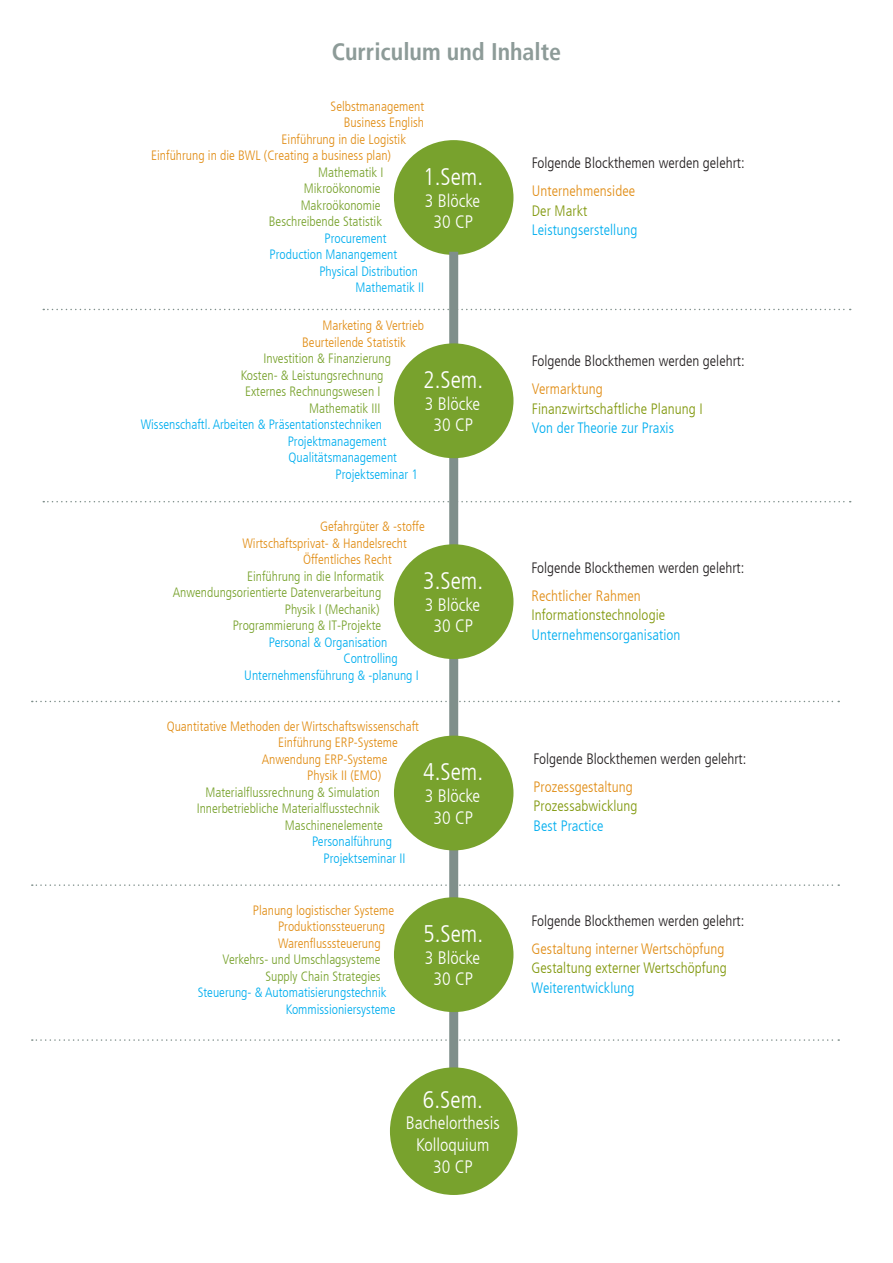
<style>
.page{position:relative;width:893px;height:1263px;background:#fff}
.page>*{position:absolute;margin:0;border:0;box-sizing:border-box;transform-origin:0 0}
.t1{font:300 condensed 24px "Frutiger LT";color:#fff}
.t2{font:700 condensed 24px "Frutiger LT";color:#8d9b98}
.t3{font:300 condensed 18px "Frutiger LT";color:#fff}
.t4{font:300 condensed 15px "Frutiger LT";color:#231f20}
.t5{font:300 condensed 15px/19.5px "Frutiger LT";letter-spacing:.005em;color:#81980d}
.t6{font:300 condensed 15px/19.5px "Frutiger LT";letter-spacing:.005em;color:#00aeef}
.t7{font:300 condensed 15px/19.5px "Frutiger LT";letter-spacing:.005em;color:#e18e17}
.t8{font:300 condensed 13.5px "Frutiger LT";color:#78a22d}
.t9{font:300 condensed 13.5px/16.5px "Frutiger LT";color:#e18e17}
.t10{font:300 condensed 13.5px "Frutiger LT";color:#00aeef}
.s1{color:#e18e17}
.s2{color:#81980d}
.s3{color:#00aeef}
</style>
<div class="page">
<div style="left:449px;top:1009px;width:9px;height:130px;background:#7f8f8b"></div>
<div style="left:449px;top:844px;width:9px;height:103px;background:#7f8f8b"></div>
<div style="left:394px;top:140px;width:119px;height:115px;background:#78a22d;border-radius:50%"></div>
<div style="left:449px;top:252px;width:9px;height:103px;background:#7f8f8b"></div>
<div style="left:449px;top:658px;width:9px;height:104px;background:#7f8f8b"></div>
<div style="left:449px;top:453px;width:9px;height:103px;background:#7f8f8b"></div>
<div style="left:394px;top:736px;width:119px;height:114px;background:#78a22d;border-radius:50%"></div>
<div style="left:394px;top:897px;width:119px;height:115px;background:#78a22d;border-radius:50%"></div>
<div style="left:394px;top:343px;width:119px;height:115px;background:#78a22d;border-radius:50%"></div>
<div style="left:394px;top:544px;width:119px;height:115px;background:#78a22d;border-radius:50%"></div>
<svg style="left:43px;top:309px;width:808px;height:1px"></svg>
<svg style="left:43px;top:501px;width:808px;height:1px"></svg>
<svg style="left:32px;top:701px;width:807px;height:1px"></svg>
<div style="left:390px;top:1067px;width:127px;height:128px;background:#78a22d;border-radius:50%"></div>
<svg style="left:32px;top:884px;width:807px;height:2px"></svg>
<svg style="left:32px;top:1039px;width:807px;height:2px"></svg>
<p class="t2" style="left:332px;top:37px;width:231px">Curriculum und Inhalte</p>
<p class="t9" style="left:331px;top:98px;width:95px">Selbstmanagement</p>
<p class="t9" style="left:344px;top:114px;width:82px">Business English</p>
<p class="t9" style="left:282px;top:131px;width:126px">Einführung in die Logistik</p>
<p class="t9" style="left:151px;top:147px;width:241px">Einführung in die BWL (Creating a business plan)</p>
<p class="t8" style="left:318px;top:164px;width:67px">Mathematik I</p>
<p class="t8" style="left:304px;top:181px;width:78px">Mikroökonomie</p>
<p class="t8" style="left:301px;top:197px;width:81px">Makroökonomie</p>
<p class="t8" style="left:269px;top:214px;width:115px">Beschreibende Statistik</p>
<p class="t10" style="left:325px;top:230px;width:64px">Procurement</p>
<p class="t10" style="left:270px;top:247px;width:129px">Production Manangement</p>
<p class="t10" style="left:319px;top:263px;width:100px">Physical Distribution</p>
<p class="t10" style="left:356px;top:280px;width:70px">Mathematik II</p>
<p class="t9" style="left:322px;top:318px;width:103px">Marketing &amp; Vertrieb</p>
<p class="t9" style="left:302px;top:334px;width:105px">Beurteilende Statistik</p>
<p class="t8" style="left:263px;top:351px;width:129px">Investition &amp; Finanzierung</p>
<p class="t8" style="left:241px;top:368px;width:144px">Kosten- &amp; Leistungsrechnung</p>
<p class="t8" style="left:245px;top:384px;width:137px">Externes Rechnungswesen I</p>
<p class="t8" style="left:309px;top:401px;width:73px">Mathematik III</p>
<p class="t10" style="left:141px;top:417px;width:243px">Wissenschaftl. Arbeiten &amp; Präsentationstechniken</p>
<p class="t10" style="left:288px;top:434px;width:100px">Projektmanagement</p>
<p class="t10" style="left:288px;top:450px;width:110px">Qualitätsmanagement</p>
<p class="t10" style="left:335px;top:467px;width:84px">Projektseminar 1</p>
<p class="t9" style="left:320px;top:519px;width:106px">Gefahrgüter &amp; -stoffe</p>
<p class="t9" style="left:242px;top:535px;width:166px">Wirtschaftsprivat- &amp; Handelsrecht</p>
<p class="t9" style="left:303px;top:552px;width:90px">Öffentliches Recht</p>
<p class="t8" style="left:247px;top:568px;width:139px">Einführung in die Informatik</p>
<p class="t8" style="left:173px;top:585px;width:210px">Anwendungsorientierte Datenverarbeitung</p>
<p class="t8" style="left:285px;top:601px;width:96px">Physik I (Mechanik)</p>
<p class="t8" style="left:233px;top:618px;width:150px">Programmierung &amp; IT-Projekte</p>
<p class="t10" style="left:269px;top:634px;width:120px">Personal &amp; Organisation</p>
<p class="t10" style="left:343px;top:651px;width:56px">Controlling</p>
<p class="t10" style="left:244px;top:667px;width:176px">Unternehmensführung &amp; -planung I</p>
<p class="t9" style="left:278px;top:718px;width:142px;text-indent:-112px">Quantitative Methoden der Wirtschaftswissenschaft<br>Einführung ERP-Systeme</p>
<p class="t9" style="left:262px;top:751px;width:127px">Anwendung ERP-Systeme</p>
<p class="t9" style="left:307px;top:768px;width:76px">Physik II (EMO)</p>
<p class="t8" style="left:205px;top:784px;width:176px">Materialflussrechnung &amp; Simulation</p>
<p class="t8" style="left:197px;top:801px;width:185px">Innerbetriebliche Materialflusstechnik</p>
<p class="t8" style="left:285px;top:817px;width:100px">Maschinenelemente</p>
<p class="t10" style="left:312px;top:834px;width:81px">Personalführung</p>
<p class="t10" style="left:323px;top:850px;width:84px">Projektseminar II</p>
<p class="t1" style="left:423px;top:163px;width:61px">1.Sem.</p>
<p class="t3" style="left:425px;top:190px;width:57px">3 Blöcke</p>
<p class="t3" style="left:433px;top:212px;width:41px">30 CP</p>
<p class="t1" style="left:423px;top:366px;width:61px">2.Sem.</p>
<p class="t3" style="left:425px;top:393px;width:57px">3 Blöcke</p>
<p class="t3" style="left:433px;top:415px;width:41px">30 CP</p>
<p class="t1" style="left:423px;top:567px;width:61px">3.Sem.</p>
<p class="t3" style="left:425px;top:594px;width:57px">3 Blöcke</p>
<p class="t3" style="left:433px;top:616px;width:41px">30 CP</p>
<p class="t1" style="left:423px;top:758px;width:61px">4.Sem.</p>
<p class="t3" style="left:425px;top:785px;width:57px">3 Blöcke</p>
<p class="t3" style="left:433px;top:807px;width:41px">30 CP</p>
<p class="t9" style="left:253px;top:902px;width:143px">Planung logistischer Systeme</p>
<p class="t9" style="left:278px;top:918px;width:109px">Produktionssteuerung</p>
<p class="t9" style="left:278px;top:935px;width:104px">Warenflusssteuerung</p>
<p class="t8" style="left:223px;top:952px;width:160px">Verkehrs- und Umschlagsysteme</p>
<p class="t8" style="left:265px;top:968px;width:117px">Supply Chain Strategies</p>
<p class="t10" style="left:198px;top:985px;width:190px">Steuerung- &amp; Automatisierungstechnik</p>
<p class="t10" style="left:286px;top:1001px;width:111px">Kommissioniersysteme</p>
<p class="t1" style="left:423px;top:920px;width:61px">5.Sem.</p>
<p class="t3" style="left:425px;top:947px;width:57px">3 Blöcke</p>
<p class="t3" style="left:433px;top:969px;width:41px">30 CP</p>
<p class="t1" style="left:423px;top:1086px;width:61px">6.Sem.</p>
<p class="t3" style="left:406px;top:1113px;width:96px">Bachelorthesis</p>
<p class="t3" style="left:416px;top:1134px;width:75px">Kolloquium</p>
<p class="t3" style="left:433px;top:1156px;width:41px">30 CP</p>
<p class="t4" style="left:532px;top:155px;width:214px">Folgende Blockthemen werden gelehrt:</p>
<p class="t6" style="left:532px;top:182px;width:107px"><span class="s1">Unternehmensidee<br></span><span class="s2">Der Markt<br></span>Leistungserstellung</p>
<p class="t4" style="left:532px;top:353px;width:214px">Folgende Blockthemen werden gelehrt:</p>
<p class="t5" style="left:532px;top:380px;width:173px"><span class="s1">Vermarktung<br></span>Finanzwirtschaftliche Planung I<br><span class="s3">Von der Theorie zur Praxis</span></p>
<p class="t4" style="left:531px;top:559px;width:214px">Folgende Blockthemen werden gelehrt:</p>
<p class="t7" style="left:531px;top:586px;width:111px">Rechtlicher Rahmen</p>
<p class="t6" style="left:531px;top:605px;width:151px"><span class="s2">Informationstechnologie<br></span>Unternehmensorganisation</p>
<p class="t4" style="left:534px;top:750px;width:214px">Folgende Blockthemen werden gelehrt:</p>
<p class="t7" style="left:534px;top:777px;width:105px">Prozessgestaltung<br><span class="s2">Prozessabwicklung</span></p>
<p class="t6" style="left:534px;top:816px;width:72px">Best Practice</p>
<p class="t4" style="left:531px;top:912px;width:214px">Folgende Blockthemen werden gelehrt:</p>
<p class="t7" style="left:531px;top:939px;width:195px">Gestaltung interner Wertschöpfung</p>
<p class="t5" style="left:531px;top:958px;width:197px">Gestaltung externer Wertschöpfung<br><span class="s3">Weiterentwicklung</span></p>
</div>
